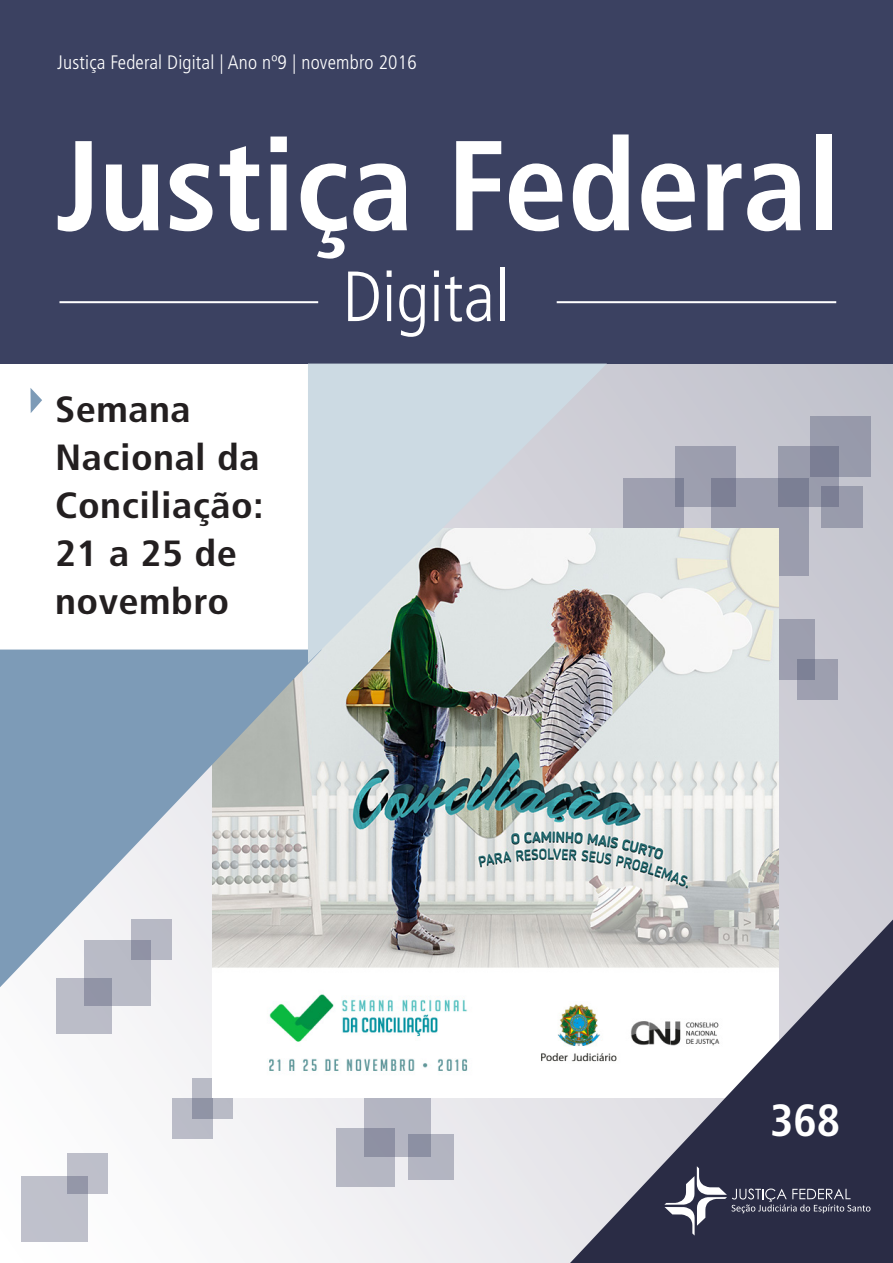
<style>
.page{position:relative;width:893px;height:1263px;background:#fff}
.page>*{position:absolute;margin:0;border:0;box-sizing:border-box;transform-origin:0 0}
.t1{font:condensed 127.65px "Frutiger 67 Bold";color:#fff}
.t2{font:condensed 70.95px "Frutiger 47 Light";color:#fff}
.t3{font:condensed 45px "Frutiger 67 Bold";color:#fff}
.texto_padrão{font:condensed 36.45px/48px "Frutiger 67 Bold";letter-spacing:.01em;color:#231f20;scale:1.11 1}
.t4{font:condensed 19.5px "Frutiger 47 Light";letter-spacing:.01em;color:#fff}
</style>
<div class="page">
<div style="left:0;top:364px;width:893px;height:899px;background:linear-gradient(to right,#fff,#c4c4ce)"></div>
<div style="left:675px;top:446px;width:60px;height:61px;background:#9c9eae"></div>
<div style="left:754px;top:619px;width:61px;height:61px;background:#9d9faf"></div>
<svg style="left:797px;top:659px;width:41px;height:41px;background:#9598a9"></svg>
<div style="left:192px;top:1078px;width:41px;height:40px;background:#b9bbc6"></div>
<svg style="left:172px;top:1098px;width:41px;height:40px;background:#aeb1be"></svg>
<div style="left:67px;top:1153px;width:41px;height:41px;background:#bebfca"></div>
<div style="left:84px;top:940px;width:67px;height:66px;background:#b9bbc6"></div>
<div style="left:336px;top:1128px;width:59px;height:58px;background:#b5b7c3"></div>
<svg style="left:364px;top:1097px;width:67px;height:60px;background:#aaacba"></svg>
<svg style="left:408px;top:1135px;width:46px;height:45px;background:#a9abb9"></svg>
<svg style="left:21px;top:1176px;width:66px;height:66px;background:#bbbdc8"></svg>
<svg style="left:56px;top:987px;width:56px;height:46px;background:#b2b4c1"></svg>
<svg style="left:623px;top:478px;width:61px;height:51px;background:#9d9eae"></svg>
<div style="left:810px;top:416px;width:60px;height:60px;background:#979aab"></div>
<div style="left:821px;top:486px;width:42px;height:41px;background:#999bac"></div>
<svg style="left:711px;top:478px;width:97px;height:98px;background:#989bab"></svg>
<svg style="left:778px;top:446px;width:60px;height:61px;background:#878a9e"></svg>
<img style="left:213px;top:529px;width:565px;height:568px">
<div style="left:0;top:0;width:893px;height:364px;background:#3b4161"></div>
<hr style="left:59px;top:301px;width:259px;height:2px;background:#fff">
<hr style="left:557px;top:301px;width:279px;height:2px;background:#fff">
<div style="left:0;top:364px;width:318px;height:285px;background:#fff"></div>
<svg style="left:0;top:649px;width:322px;height:338px"></svg>
<svg style="left:570px;top:919px;width:323px;height:344px"></svg>
<svg style="left:664px;top:1166px;width:206px;height:69px;background:#414359"></svg>
<svg style="left:30px;top:388px;width:12px;height:25px"></svg>
<svg style="left:308px;top:364px;width:299px;height:299px;background:#c7ced2"></svg>
<p class="t4" style="left:57px;top:51px;width:361px">Justiça Federal Digital | Ano nº9 | novembro 2016</p>
<p class="t1" style="left:55px;top:110px;width:787px">Justiça Federal</p>
<p class="t2" style="left:342px;top:256px;width:168px">Digital</p>
<p class="texto_padrão" style="left:55px;top:385px;width:189px">Semana<br>Nacional da<br>Conciliação:<br>21 a 25 de novembro</p>
<p class="t3" style="left:770px;top:1094px;width:72px">368</p>
</div>
